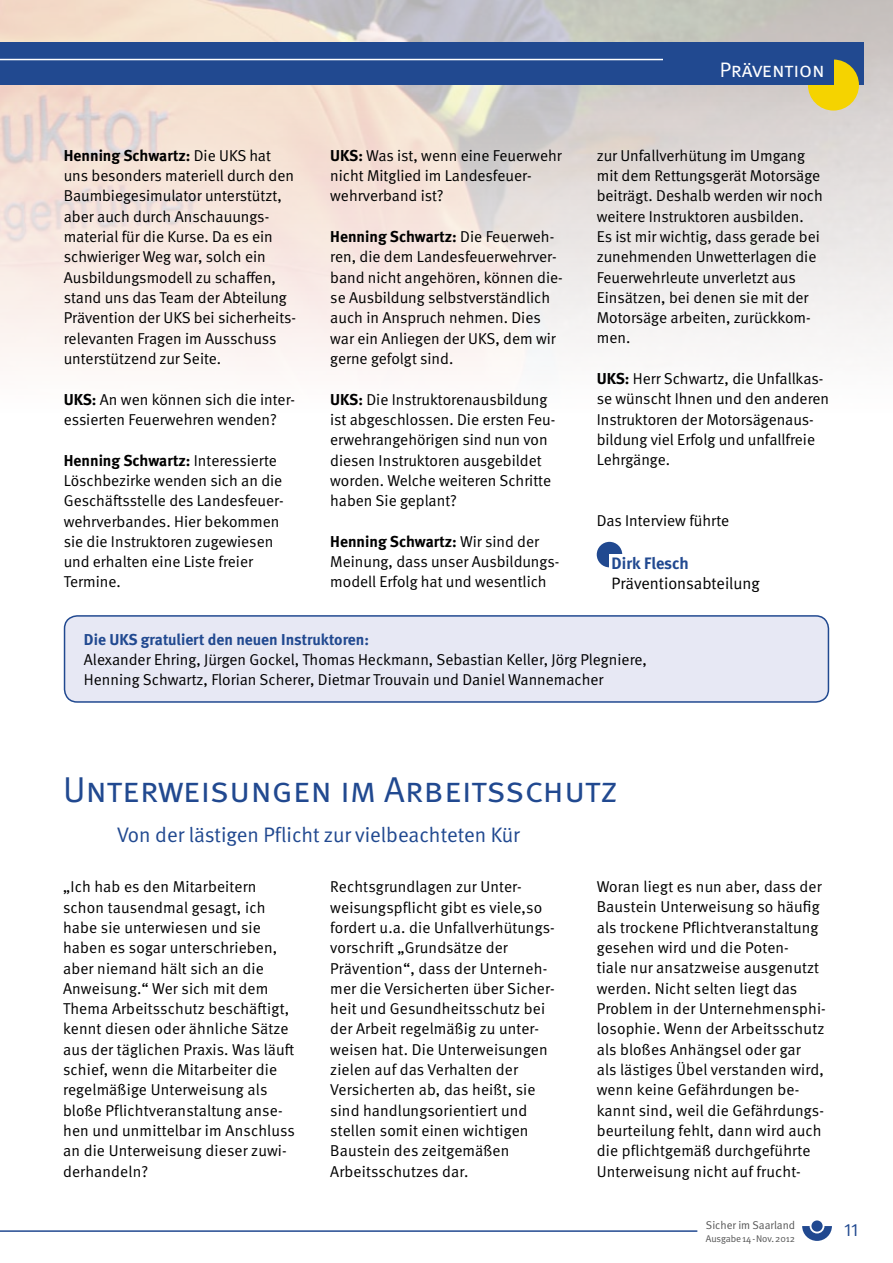
<style>
.page{position:relative;width:893px;height:1263px;background:#fff}
.page>*{position:absolute;margin:0;border:0;box-sizing:border-box;transform-origin:0 0}
.t1{font:36px "DGUV Meta";letter-spacing:-.005em;color:#214990}
.t2{font:21px "DGUV Meta";letter-spacing:-.01em;color:#214990}
.t3{font:21px "DGUV Meta";letter-spacing:-.01em;color:#fff}
.t4{font:18px "DGUV Meta";color:#214990}
.t5{font:16.5px "DGUV Meta";color:#000}
.t6{font:700 16.5px "DGUV Meta";color:#214990}
.t7{font:15.75px/20.2px "DGUV Meta";color:#000}
.t8{font:700 15.75px "DGUV Meta";color:#214990}
.t9{font:11.25px "DGUV Meta";color:#565656}
.t10{font:9.75px "DGUV Meta";letter-spacing:-.01em;color:#565656}
.s1{font-weight:700}
</style>
<div class="page">
<img style="left:0;top:0;width:893px;height:367px">
<div style="left:0;top:43px;width:863px;height:42px;background:#214990"></div>
<hr style="left:0;top:59px;width:698px;height:1px;background:#fff">
<hr style="left:0;top:1230px;width:697px;height:2px;background:#214990">
<svg style="left:802px;top:1226px;width:30px;height:15px"></svg>
<div style="left:811px;top:1220px;width:12px;height:11px;background:#214990;border-radius:50%"></div>
<div style="left:808px;top:60px;width:51px;height:51px;background:#f5d300;border-radius:50%"></div>
<div style="left:663px;top:56px;width:170px;height:29px;background:#214990"></div>
<div style="left:597px;top:542px;width:25px;height:25px;background:#214990;border-radius:50%"></div>
<div style="left:609px;top:555px;width:151px;height:34px;background:#fff"></div>
<div style="left:65px;top:616px;width:763px;height:86px;background:#e7e8f4;border-radius:13px"></div>
<div style="left:64px;top:615px;width:765px;height:88px;border:2px solid #214990;border-radius:13px"></div>
<p class="t7" style="left:64px;top:145px;width:234px"><span class="s1">Henning Schwartz:</span> Die UKS hat uns besonders materiell durch den<br>Baumbiegesimulator unterstützt, aber auch durch Anschauungs&shy;material für die Kurse. Da es ein schwieriger Weg war, solch ein<br>Ausbildungsmodell zu schaffen, stand uns das Team der Abteilung<br>Prävention der UKS bei sicherheits&shy;relevanten Fragen im Ausschuss unterstützend zur Seite.</p>
<p class="t7" style="left:64px;top:389px;width:233px"><span class="s1">UKS:</span> An wen können sich die inter&shy;essierten Feuerwehren wenden?</p>
<p class="t7" style="left:64px;top:450px;width:221px"><span class="s1">Henning Schwartz:</span> Interessierte<br>Löschbezirke wenden sich an die<br>Geschäftsstelle des Landesfeuer&shy;wehrverbandes. Hier bekommen sie die Instruktoren zugewiesen und erhalten eine Liste freier<br>Termine.</p>
<p class="t7" style="left:330px;top:145px;width:233px"><span class="s1">UKS:</span> Was ist, wenn eine Feuerwehr nicht Mitglied im Landesfeuer&shy;wehrverband ist?</p>
<p class="t7" style="left:330px;top:227px;width:234px"><span class="s1">Henning Schwartz:</span> Die Feuerweh&shy;ren, die dem Landesfeuerwehrver&shy;band nicht angehören, können die&shy;se Ausbildung selbstverständlich auch in Anspruch nehmen. Dies war ein Anliegen der UKS, dem wir gerne gefolgt sind.</p>
<p class="t7" style="left:330px;top:389px;width:227px"><span class="s1">UKS:</span> Die Instruktorenausbildung ist abgeschlossen. Die ersten Feu&shy;erwehrangehörigen sind nun von diesen Instruktoren ausgebildet worden. Welche weiteren Schritte haben Sie geplant?</p>
<p class="t7" style="left:330px;top:532px;width:231px"><span class="s1">Henning Schwartz:</span> Wir sind der<br>Meinung, dass unser Ausbildungs&shy;modell Erfolg hat und wesentlich</p>
<h2 class="t3" style="left:720px;top:57px;width:107px">Prävention</h2>
<p class="t7" style="left:597px;top:145px;width:228px">zur Unfallverhütung im Umgang mit dem Rettungsgerät Motorsäge beiträgt. Deshalb werden wir noch weitere Instruktoren ausbilden.<br>Es ist mir wichtig, dass gerade bei zunehmenden Unwetterlagen die<br>Feuerwehrleute unverletzt aus<br>Einsätzen, bei denen sie mit der<br>Motorsäge arbeiten, zurückkom&shy;men.</p>
<p class="t7" style="left:597px;top:369px;width:234px"><span class="s1">UKS:</span> Herr Schwartz, die Unfallkas&shy;se wünscht Ihnen und den anderen<br>Instruktoren der Motorsägenaus&shy;bildung viel Erfolg und unfallfreie<br>Lehrgänge.</p>
<p class="t7" style="left:597px;top:511px;width:134px">Das Interview führte</p>
<p class="t6" style="left:612px;top:554px;width:79px">Dirk Flesch</p>
<p class="t5" style="left:612px;top:574px;width:150px">Präventionsabteilung</p>
<p class="t8" style="left:84px;top:630px;width:287px">Die UKS gratuliert den neuen Instruktoren:</p>
<p class="t7" style="left:84px;top:650px;width:564px">Alexander Ehring, Jürgen Gockel, Thomas Heckmann, Sebastian Keller, Jörg Plegniere,<br>Henning Schwartz, Florian Scherer, Dietmar Trouvain und Daniel Wannemacher</p>
<h1 class="t1" style="left:63px;top:769px;width:556px">Unterweisungen im Arbeitsschutz</h1>
<h2 class="t2" style="left:117px;top:822px;width:405px">Von der lästigen Pflicht zur vielbeachteten Kür</h2>
<p class="t7" style="left:330px;top:877px;width:226px">Rechtsgrundlagen zur Unter&shy;weisungspflicht gibt es viele,so fordert u.a. die Unfallverhütungs&shy;vorschrift „Grundsätze der<br>Prävention“, dass der Unterneh&shy;mer die Versicherten über Sicher&shy;heit und Gesundheitsschutz bei der Arbeit regelmäßig zu unter&shy;weisen hat. Die Unterweisungen zielen auf das Verhalten der<br>Versicherten ab, das heißt, sie sind handlungsorientiert und stellen somit einen wichtigen<br>Baustein des zeitgemäßen<br>Arbeitsschutzes dar.</p>
<p class="t7" style="left:597px;top:877px;width:231px">Woran liegt es nun aber, dass der<br>Baustein Unterweisung so häufig als trockene Pflichtveranstaltung gesehen wird und die Poten-<br>tiale nur ansatzweise ausgenutzt werden. Nicht selten liegt das<br>Problem in der Unternehmensphi&shy;losophie. Wenn der Arbeitsschutz als bloßes Anhängsel oder gar<br>als lästiges Übel verstanden wird, wenn keine Gefährdungen be&shy;kannt sind, weil die Gefährdungs&shy;beurteilung fehlt, dann wird auch die pflichtgemäß durchgeführte<br>Unterweisung nicht auf frucht-</p>
<p class="t7" style="left:63px;top:877px;width:233px">„Ich hab es den Mitarbeitern schon tausendmal gesagt, ich habe sie unterwiesen und sie haben es sogar unterschrieben, aber niemand hält sich an die<br>Anweisung.“ Wer sich mit dem<br>Thema Arbeitsschutz beschäftigt, kennt diesen oder ähnliche Sätze aus der täglichen Praxis. Was läuft schief, wenn die Mitarbeiter die regelmäßige Unterweisung als bloße Pflichtveranstaltung anse&shy;hen und unmittelbar im Anschluss an die Unterweisung dieser zuwi&shy;derhandeln?</p>
<p class="t9" style="left:706px;top:1218px;width:91px">Sicher im Saarland</p>
<p class="t10" style="left:706px;top:1233px;width:91px">Ausgabe 14 - Nov. 2012</p>
<p class="t4" style="left:844px;top:1219px;width:15px">11</p>
</div>
